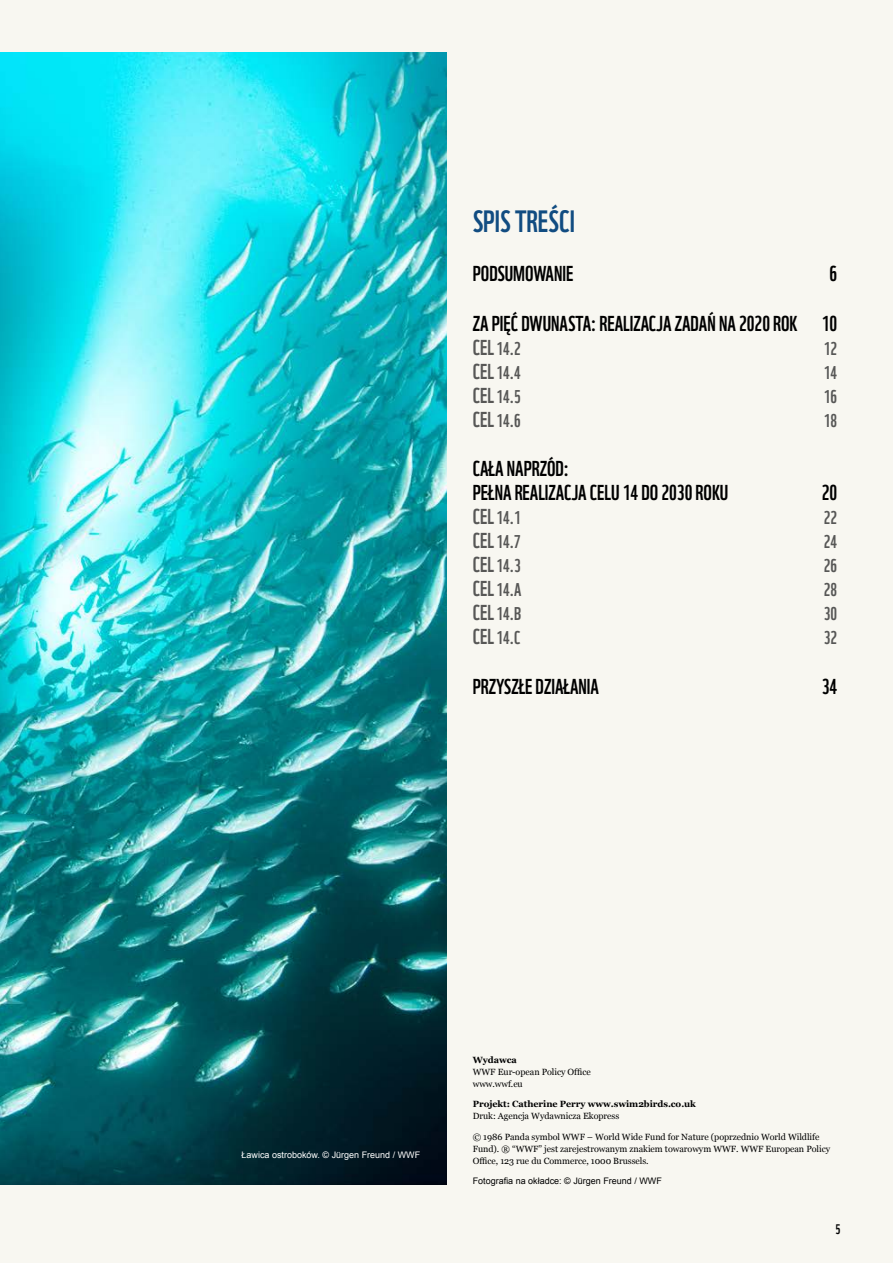
<style>
.page{position:relative;width:893px;height:1263px;background:#f8f7f1}
.page>*{position:absolute;margin:0;border:0;box-sizing:border-box;transform-origin:0 0}
.t1{font:30px "WWF";color:#114c81}
.t2{font:21px/24px "WWF";color:#000}
.t3{font:18px "WWF";color:#575756}
.t4{font:13.5px "WWF";color:#000}
.t5{font:9px/12px "Georgia";letter-spacing:-.005em;color:#000}
.t6{font:700 9px "Georgia";letter-spacing:-.005em;color:#000}
.t7{font:9px "Arial";color:#000}
.t8{font:9px "Arial";color:#fff}
.s1{font-size:21px}
</style>
<div class="page">
<img style="left:0;top:53px;width:446px;height:1131px">
<h1 class="t1" style="left:473px;top:197px;width:104px">SPIS TREŚCI</h1>
<h2 class="t2" style="left:473px;top:260px;width:102px">PODSUMOWANIE</h2>
<h2 class="t2" style="left:829px;top:260px;width:9px">6</h2>
<h2 class="t2" style="left:473px;top:309px;width:366px">ZA PIĘĆ DWUNASTA: REALIZACJA ZADAŃ NA 2020 ROK 10</h2>
<h3 class="t3" style="left:473px;top:334px;width:50px"><span class="s1">CEL</span> 14.2</h3>
<h3 class="t3" style="left:824px;top:334px;width:15px">12</h3>
<h3 class="t3" style="left:473px;top:358px;width:50px"><span class="s1">CEL</span> 14.4</h3>
<h3 class="t3" style="left:824px;top:358px;width:15px">14</h3>
<h3 class="t3" style="left:473px;top:382px;width:50px"><span class="s1">CEL</span> 14.5</h3>
<h3 class="t3" style="left:824px;top:382px;width:15px">16</h3>
<h3 class="t3" style="left:473px;top:406px;width:50px"><span class="s1">CEL</span> 14.6</h3>
<h3 class="t3" style="left:824px;top:406px;width:15px">18</h3>
<h2 class="t2" style="left:473px;top:455px;width:257px">CAŁA NAPRZÓD:<br>PEŁNA REALIZACJA CELU 14 DO 2030 ROKU</h2>
<h2 class="t2" style="left:822px;top:479px;width:17px">20</h2>
<h3 class="t3" style="left:473px;top:504px;width:50px"><span class="s1">CEL</span> 14.1</h3>
<h3 class="t3" style="left:824px;top:504px;width:15px">22</h3>
<h3 class="t3" style="left:473px;top:528px;width:50px"><span class="s1">CEL</span> 14.7</h3>
<h3 class="t3" style="left:824px;top:528px;width:15px">24</h3>
<h3 class="t3" style="left:473px;top:552px;width:50px"><span class="s1">CEL</span> 14.3</h3>
<h3 class="t3" style="left:824px;top:552px;width:15px">26</h3>
<h3 class="t3" style="left:473px;top:576px;width:50px"><span class="s1">CEL</span> 14.A</h3>
<h3 class="t3" style="left:824px;top:576px;width:15px">28</h3>
<h3 class="t3" style="left:473px;top:600px;width:50px"><span class="s1">CEL</span> 14.B</h3>
<h3 class="t3" style="left:824px;top:600px;width:15px">30</h3>
<h3 class="t3" style="left:473px;top:624px;width:49px"><span class="s1">CEL</span> 14.C</h3>
<h3 class="t3" style="left:824px;top:624px;width:15px">32</h3>
<h2 class="t2" style="left:473px;top:672px;width:128px">PRZYSZŁE DZIAŁANIA</h2>
<h2 class="t2" style="left:822px;top:672px;width:17px">34</h2>
<p class="t8" style="left:241px;top:1149px;width:180px">Ławica ostroboków. © Jürgen Freund / WWF</p>
<p class="t6" style="left:473px;top:1054px;width:46px">Wydawca</p>
<p class="t5" style="left:473px;top:1066px;width:120px">WWF Eur‑opean Policy Office www.wwf.eu</p>
<p class="t6" style="left:473px;top:1099px;width:225px">Projekt: Catherine Perry www.swim2birds.co.uk</p>
<p class="t5" style="left:473px;top:1110px;width:148px">Druk: Agencja Wydawnicza Ekopress</p>
<p class="t5" style="left:473px;top:1131px;width:359px">© 1986 Panda symbol WWF – World Wide Fund for Nature (poprzednio World Wildlife<br>Fund). ® “WWF” jest zarejestrowanym znakiem towarowym WWF. WWF European Policy<br>Office, 123 rue du Commerce, 1000 Brussels.</p>
<p class="t7" style="left:473px;top:1175px;width:191px">Fotografia na okładce: © Jürgen Freund / WWF</p>
<h3 class="t4" style="left:835px;top:1219px;width:6px">5</h3>
</div>
